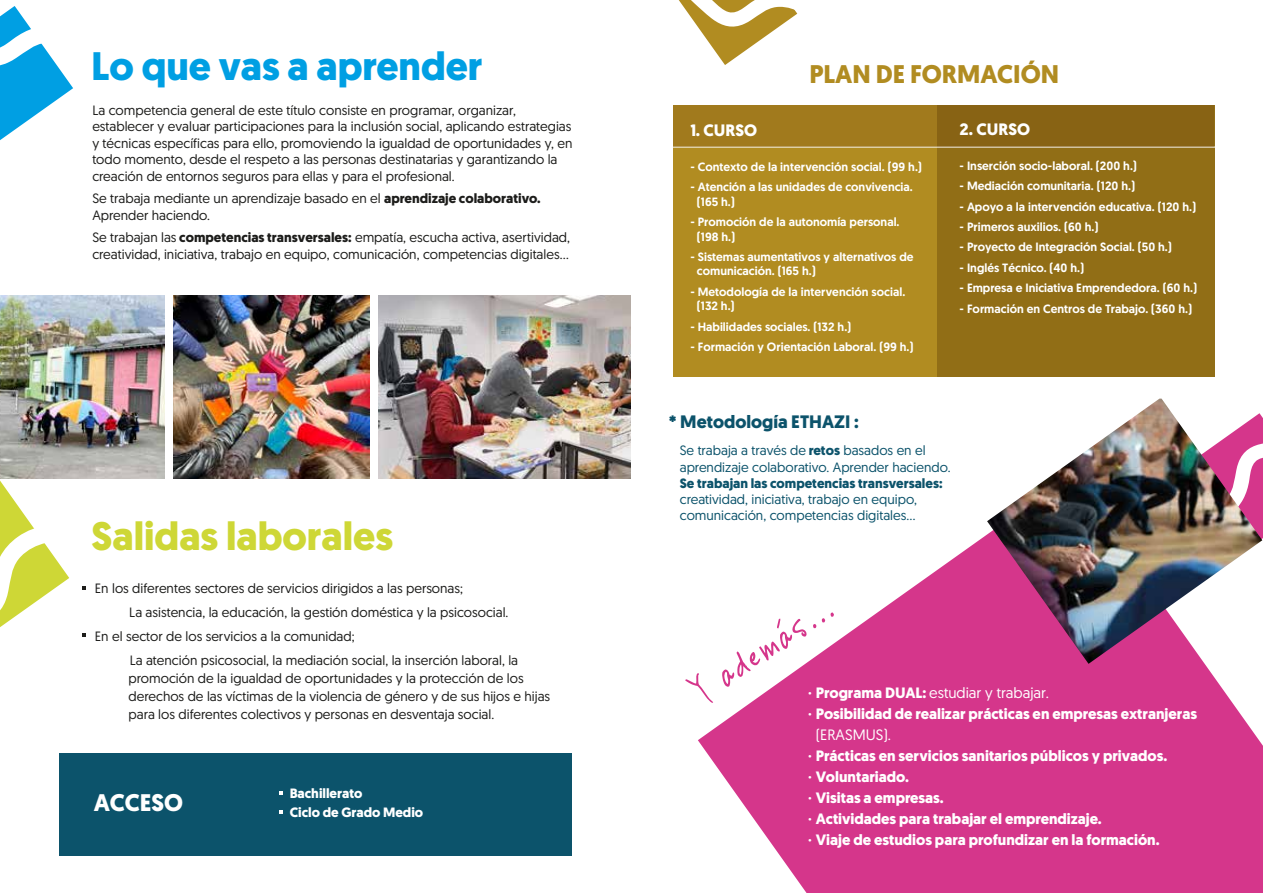
<style>
.page{position:relative;width:1263px;height:893px;background:#fff}
.page>*{position:absolute;margin:0;border:0;box-sizing:border-box;transform-origin:0 0}
.t1{font:42px "Vinc Hand";color:#d5368b}
.t2{font:700 39.75px "Geomanist";color:#009fe3}
.t3{font:700 39.75px "Geomanist";color:#ced736}
.t4{font:700 25.5px "Geomanist";color:#b18c21}
.t5{font:700 24px "Geomanist";color:#fff}
.t6{font:700 18px "Geomanist";color:#0c536b}
.t7{font:700 16.5px "Geomanist";color:#fff}
.t8{font:700 15px "Geomanist";color:#fff}
.t9{font:15px "Geomanist";color:#fff}
.t10{font:13.5px/16.5px "Geomanist";color:#1d1d1b}
.t11{font:13.5px/16.2px "Geomanist";color:#0c536b}
.t12{font:700 13.5px "Geomanist";color:#0c536b}
.t13{font:700 13.5px/19.5px "Geomanist";color:#fff}
.t14{font:500 12px/14.4px "Geomanist";color:#fff}
.s1{font-weight:700}
.s2{font-weight:500}
</style>
<div class="page">
<div style="left:60px;top:753px;width:512px;height:103px;background:#0c536b"></div>
<svg style="left:698px;top:534px;width:565px;height:359px;fill:#d5368b"></svg>
<div style="left:673px;top:105px;width:264px;height:272px;background:#b18c21"></div>
<div style="left:937px;top:105px;width:277px;height:272px;background:#916e16"></div>
<svg style="left:0;top:6px;width:73px;height:134px"></svg>
<svg style="left:679px;top:0;width:119px;height:65px"></svg>
<svg style="left:0;top:481px;width:69px;height:146px"></svg>
<hr style="left:672px;top:147px;width:543px;height:1px;background:#fff">
<div style="left:673px;top:105px;width:541px;height:42px;background:linear-gradient(to right,#a7801f,#815d12)"></div>
<img style="left:0;top:295px;width:164px;height:183px">
<img style="left:174px;top:295px;width:195px;height:183px">
<img style="left:379px;top:295px;width:252px;height:183px">
<svg style="left:82px;top:586px;width:3px;height:4px"></svg>
<svg style="left:279px;top:791px;width:4px;height:3px"></svg>
<img style="left:987px;top:399px;width:275px;height:265px">
<h2 class="t2" style="left:91px;top:40px;width:393px">Lo que vas a aprender</h2>
<p class="t10" style="left:92px;top:101px;width:482px">La competencia general de este título consiste en programar, organizar, establecer y evaluar participaciones para la inclusión social, aplicando estrategias y técnicas específicas para ello, promoviendo la igualdad de oportunidades y, en todo momento, desde el respeto a las personas destinatarias y garantizando la creación de entornos seguros para ellas y para el profesional.</p>
<p class="t10" style="left:92px;top:190px;width:450px">Se trabaja mediante un aprendizaje basado en el <span class="s1">aprendizaje colaborativo.<br></span>Aprender haciendo.</p>
<p class="t10" style="left:92px;top:229px;width:479px">Se trabajan las <span class="s1">competencias transversales:</span> empatía, escucha activa, asertividad, creatividad, iniciativa, trabajo en equipo, comunicación, competencias digitales…</p>
<h2 class="t3" style="left:92px;top:510px;width:303px">Salidas laborales</h2>
<p class="t10" style="left:95px;top:580px;width:370px">En los diferentes sectores de servicios dirigidos a las personas;</p>
<p class="t10" style="left:129px;top:604px;width:381px">La asistencia, la educación, la gestión doméstica y la psicosocial.</p>
<p class="t10" style="left:95px;top:628px;width:261px">En el sector de los servicios a la comunidad;</p>
<p class="t10" style="left:130px;top:652px;width:390px">La atención psicosocial, la mediación social, la inserción laboral, la</p>
<p class="t10" style="left:128px;top:669px;width:423px;line-height:18px">promoción de la igualdad de oportunidades y la protección de los derechos de las víctimas de la violencia de género y de sus hijos e hijas para los diferentes colectivos y personas en desventaja social.</p>
<h3 class="t5" style="left:94px;top:787px;width:91px">ACCESO</h3>
<p class="t13" style="left:290px;top:783px;width:135px">Bachillerato<br>Ciclo de Grado Medio</p>
<h3 class="t4" style="left:809px;top:57px;width:251px">PLAN DE FORMACIÓN</h3>
<p class="t7" style="left:690px;top:119px;width:68px">1. CURSO</p>
<p class="t14" style="left:690px;top:159px;width:233px">- Contexto de la intervención social. (99 h.)</p>
<p class="t14" style="left:697px;top:180px;width:217px;text-indent:-7px">- Atención a las unidades de convivencia. (165 h.)</p>
<p class="t14" style="left:697px;top:215px;width:204px;text-indent:-7px">- Promoción de la autonomía personal. (198 h.)</p>
<p class="t14" style="left:697px;top:249px;width:218px;text-indent:-7px">- Sistemas aumentativos y alternativos de comunicación. (165 h.)</p>
<p class="t14" style="left:697px;top:284px;width:210px;text-indent:-7px">- Metodología de la intervención social. (132 h.)</p>
<p class="t14" style="left:690px;top:319px;width:162px">- Habilidades sociales. (132 h.)</p>
<p class="t14" style="left:690px;top:339px;width:225px">- Formación y Orientación Laboral. (99 h.)</p>
<p class="t7" style="left:959px;top:118px;width:72px">2. CURSO</p>
<p class="t14" style="left:959px;top:158px;width:179px">- Inserción socio-laboral. (200 h.)</p>
<p class="t14" style="left:959px;top:179px;width:177px">- Mediación comunitaria. (120 h.)</p>
<p class="t14" style="left:959px;top:199px;width:238px">- Apoyo a la intervención educativa. (120 h.)</p>
<p class="t14" style="left:959px;top:219px;width:140px">- Primeros auxilios. (60 h.)</p>
<p class="t14" style="left:959px;top:240px;width:214px">- Proyecto de Integración Social. (50 h.)</p>
<p class="t14" style="left:959px;top:260px;width:126px">- Inglés Técnico. (40 h.)</p>
<p class="t14" style="left:959px;top:281px;width:239px">- Empresa e Iniciativa Emprendedora. (60 h.)</p>
<p class="t14" style="left:959px;top:301px;width:234px">- Formación en Centros de Trabajo. (360 h.)</p>
<h3 class="t6" style="left:669px;top:410px;width:191px">* Metodología ETHAZI :</h3>
<p class="t11" style="left:680px;top:442px;width:272px">Se trabaja a través de <span class="s1">retos</span> basados en el aprendizaje colaborativo. Aprender haciendo.</p>
<p class="t12" style="left:680px;top:474px;width:264px">Se trabajan las competencias transversales:</p>
<p class="t11" style="left:680px;top:491px;width:239px">creatividad, iniciativa, trabajo en equipo, comunicación, competencias digitales…</p>
<h1 class="t1" style="left:678px;top:670px;width:165px;rotate:-33deg">Y además...</h1>
<p class="t9" style="left:808px;top:683px;width:242px"><span class="s2">·</span> <span class="s1">Programa DUAL:</span> estudiar y trabajar.</p>
<p class="t8" style="left:808px;top:704px;width:390px"><span class="s2">·</span> Posibilidad de realizar prácticas en empresas extranjeras</p>
<p class="t9" style="left:816px;top:725px;width:77px">(ERASMUS).</p>
<p class="t8" style="left:808px;top:746px;width:361px"><span class="s2">·</span> Prácticas en servicios sanitarios públicos y privados.</p>
<p class="t8" style="left:808px;top:767px;width:102px"><span class="s2">·</span> Voluntariado.</p>
<p class="t8" style="left:808px;top:788px;width:137px"><span class="s2">·</span> Visitas a empresas.</p>
<p class="t8" style="left:808px;top:809px;width:295px"><span class="s2">·</span> Actividades para trabajar el emprendizaje.</p>
<p class="t8" style="left:808px;top:830px;width:353px"><span class="s2">·</span> Viaje de estudios para profundizar en la formación.</p>
</div>
